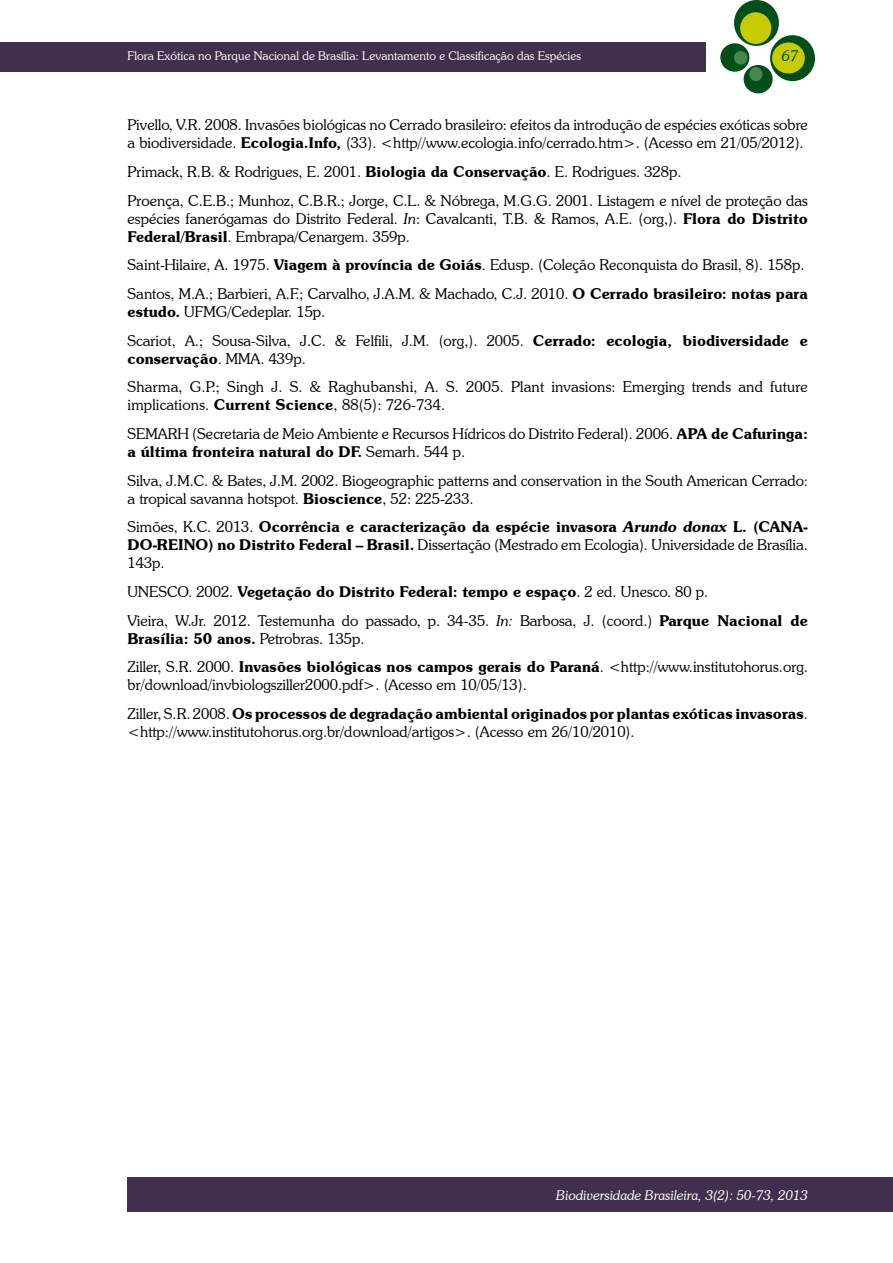
<style>
.page{position:relative;width:893px;height:1263px;background:#fff}
.page>*{position:absolute;margin:0;border:0;box-sizing:border-box;transform-origin:0 0}
.t1{font:300 15px/28.7px "Souvenir IT Cby BT";color:#000}
.t2{font:600 15px/28.7px "Souvenir IT Cby BT";color:#000}
.t3{font:italic 300 15px "Souvenir IT Cby BT";color:#004e1a}
.t4{font:italic 300 13.5px "Souvenir IT Cby BT";color:#fff}
.t5{font:300 12px "Souvenir IT Cby BT";color:#fff}
.s1{font-weight:600}
.s2{font-style:italic}
.s3{font-weight:300}
</style>
<div class="page">
<div style="left:0;top:43px;width:705px;height:29px;background:#412f4e"></div>
<div style="left:734px;top:0;width:45px;height:46px;background:#004e1a;border-radius:50%"></div>
<div style="left:770px;top:35px;width:45px;height:46px;background:#004e1a;border-radius:50%"></div>
<div style="left:720px;top:43px;width:29px;height:29px;background:#004e1a;border-radius:50%"></div>
<div style="left:744px;top:65px;width:29px;height:28px;background:#004e1a;border-radius:50%"></div>
<div style="left:740px;top:12px;width:31px;height:32px;background:#c8cb00;border-radius:50%"></div>
<div style="left:772px;top:42px;width:33px;height:31px;background:#c8cb00;border-radius:50%"></div>
<div style="left:734px;top:51px;width:13px;height:14px;background:#47864a;border-radius:50%"></div>
<div style="left:749px;top:67px;width:13px;height:14px;background:#47864a;border-radius:50%"></div>
<div style="left:128px;top:1178px;width:765px;height:34px;background:#412f4e"></div>
<p class="t5" style="left:128px;top:49px;width:455px">Flora Exótica no Parque Nacional de Brasília: Levantamento e Classificação das Espécies</p>
<p class="t3" style="left:782px;top:46px;width:18px">67</p>
<p class="t1" style="left:128px;top:116px;width:682px;line-height:18px">Pivello, V.R. 2008. Invasões biológicas no Cerrado brasileiro: efeitos da introdução de espécies exóticas sobre a biodiversidade. <span class="s1">Ecologia.Info,</span> (33). &lt;http//www.ecologia.info/cerrado.htm&gt;. (Acesso em 21/05/2012).</p>
<p class="t1" style="left:128px;top:157px;width:682px">Primack, R.B. &amp; Rodrigues, E. 2001. <span class="s1">Biologia da Conservação</span>. E. Rodrigues. 328p.<br>Proença, C.E.B.; Munhoz, C.B.R.; Jorge, C.L. &amp; Nóbrega, M.G.G. 2001. Listagem e nível de proteção das</p>
<p class="t1" style="left:128px;top:209px;width:682px;line-height:18px">espécies fanerógamas do Distrito Federal. <span class="s2">In</span>: Cavalcanti, T.B. &amp; Ramos, A.E. (org,). <span class="s1">Flora do Distrito<br>Federal/Brasil</span>. Embrapa/Cenargem. 359p.</p>
<p class="t1" style="left:128px;top:251px;width:682px">Saint-Hilaire, A. 1975. <span class="s1">Viagem à província de Goiás</span>. Edusp. (Coleção Reconquista do Brasil, 8). 158p.<br>Santos, M.A.; Barbieri, A.F.; Carvalho, J.A.M. &amp; Machado, C.J. 2010. <span class="s1">O Cerrado brasileiro: notas para</span></p>
<p class="t1" style="left:128px;top:297px;width:682px"><span class="s1">estudo.</span> UFMG/Cedeplar. 15p.<br>Scariot, A.; Sousa-Silva, J.C. &amp; Felfili, J.M. (org,). 2005. <span class="s1">Cerrado: ecologia, biodiversidade e</span></p>
<p class="t1" style="left:128px;top:344px;width:682px"><span class="s1">conservação</span>. MMA. 439p.<br>Sharma, G.P.; Singh J. S. &amp; Raghubanshi, A. S. 2005. Plant invasions: Emerging trends and future</p>
<p class="t1" style="left:128px;top:390px;width:682px">implications. <span class="s1">Current Science</span>, 88(5): 726-734.<br>SEMARH (Secretaria de Meio Ambiente e Recursos Hídricos do Distrito Federal). 2006. <span class="s1">APA de Cafuringa:</span></p>
<p class="t1" style="left:128px;top:437px;width:682px"><span class="s1">a última fronteira natural do DF.</span> Semarh. 544 p.<br>Silva, J.M.C. &amp; Bates, J.M. 2002. Biogeographic patterns and conservation in the South American Cerrado:</p>
<p class="t2" style="left:128px;top:484px;width:682px"><span class="s3">a tropical savanna hotspot.</span> Bioscience<span class="s3">, 52: 225-233.<br>Simões, K.C. 2013.</span> Ocorrência e caracterização da espécie invasora <span class="s2">Arundo donax</span> L. (CANA-</p>
<p class="t1" style="left:128px;top:536px;width:682px;line-height:18px"><span class="s1">DO-REINO) no Distrito Federal – Brasil.</span> Dissertação (Mestrado em Ecologia). Universidade de Brasília.<br>143p.</p>
<p class="t1" style="left:128px;top:577px;width:682px">UNESCO. 2002. <span class="s1">Vegetação do Distrito Federal: tempo e espaço</span>. 2 ed. Unesco. 80 p.<br>Vieira, W.Jr. 2012. Testemunha do passado, p. 34-35. <span class="s2">In:</span> Barbosa, J. (coord.) <span class="s1">Parque Nacional de</span></p>
<p class="t1" style="left:128px;top:624px;width:682px"><span class="s1">Brasília: 50 anos.</span> Petrobras. 135p.<br>Ziller, S.R. 2000. <span class="s1">Invasões biológicas nos campos gerais do Paraná</span>. &lt;http://www.institutohorus.org.</p>
<p class="t1" style="left:128px;top:670px;width:682px">br/download/invbiologsziller2000.pdf&gt;. (Acesso em 10/05/13).<br>Ziller, S.R. 2008. <span class="s1">Os processos de degradação ambiental originados por plantas exóticas invasoras</span>.</p>
<p class="t1" style="left:128px;top:717px;width:509px">&lt;http://www.institutohorus.org.br/download/artigos&gt;. (Acesso em 26/10/2010).</p>
<p class="t4" style="left:556px;top:1187px;width:253px">Biodiversidade Brasileira, 3(2): 50-73, 2013</p>
</div>
